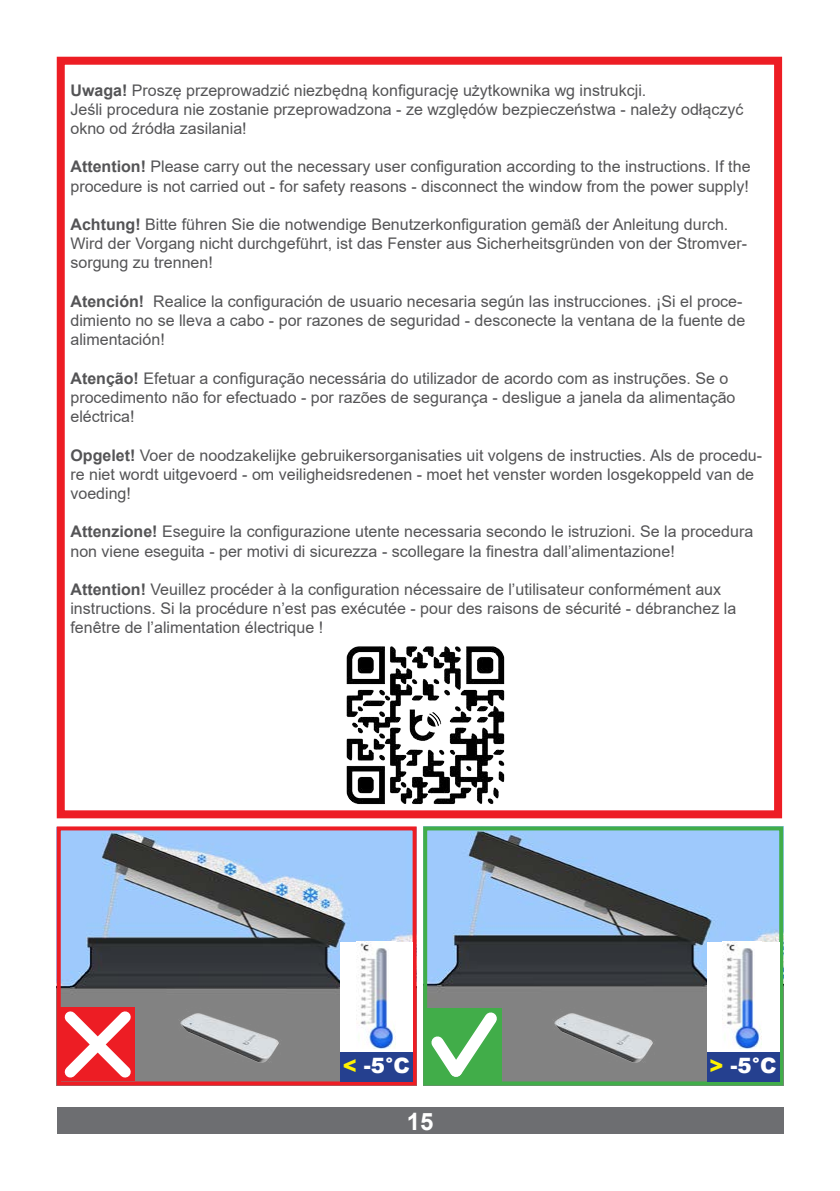
<style>
.page{position:relative;width:840px;height:1191px;background:#fff}
.page>*{position:absolute;margin:0;border:0;box-sizing:border-box;transform-origin:0 0}
.t1{font:700 24px "Arial";color:#fff}
.t2{font:900 21.2px "Arial";color:#fff}
.t3{font:16px/19.2px "Arial";color:#545456}
.s1{font-weight:700}
.s2{color:#fff200}
</style>
<div class="page">
<div style="left:57px;top:1107px;width:725px;height:27px;background:#6d6e71"></div>
<img style="left:62px;top:831px;width:349px;height:249px">
<div style="left:57px;top:826px;width:359px;height:259px;border:4px solid #ed1d24"></div>
<img style="left:178px;top:999px;width:103px;height:72px">
<img style="left:428px;top:831px;width:349px;height:249px">
<div style="left:423px;top:826px;width:359px;height:259px;border:4px solid #41ad49"></div>
<div style="left:340px;top:1049px;width:72px;height:32px;background:#25408f"></div>
<div style="left:340px;top:941px;width:72px;height:110px;background:#fff"></div>
<img style="left:356px;top:941px;width:39px;height:107px">
<div style="left:706px;top:1049px;width:72px;height:32px;background:#25408f"></div>
<div style="left:706px;top:942px;width:72px;height:109px;background:#fff"></div>
<img style="left:722px;top:942px;width:39px;height:106px">
<svg style="left:423px;top:1001px;width:84px;height:85px"></svg>
<svg style="left:56px;top:1001px;width:85px;height:85px"></svg>
<img style="left:552px;top:999px;width:103px;height:72px">
<div style="left:57px;top:57px;width:724px;height:761px;border:8px solid #ed1d24"></div>
<img style="left:333px;top:646px;width:187px;height:173px">
<p class="t3" style="left:70px;top:80px;width:674px"><span class="s1">Uwaga!</span> Proszę przeprowadzić niezbędną konfigurację użytkownika wg instrukcji.<br>Jeśli procedura nie zostanie przeprowadzona - ze względów bezpieczeństwa - należy odłączyć okno od źródła zasilania!</p>
<p class="t3" style="left:70px;top:157px;width:681px"><span class="s1">Attention!</span> Please carry out the necessary user configuration according to the instructions. If the procedure is not carried out - for safety reasons - disconnect the window from the power supply!</p>
<p class="t3" style="left:70px;top:215px;width:677px"><span class="s1">Achtung!</span> Bitte führen Sie die notwendige Benutzerkonfiguration gemäß der Anleitung durch.<br>Wird der Vorgang nicht durchgeführt, ist das Fenster aus Sicherheitsgründen von der Stromver&shy;sorgung zu trennen!</p>
<p class="t3" style="left:70px;top:291px;width:676px"><span class="s1">Atención!</span> Realice la configuración de usuario necesaria según las instrucciones. ¡Si el proce&shy;dimiento no se lleva a cabo - por razones de seguridad - desconecte la ventana de la fuente de alimentación!</p>
<p class="t3" style="left:70px;top:368px;width:666px"><span class="s1">Atenção!</span> Efetuar a configuração necessária do utilizador de acordo com as instruções. Se o procedimento não for efectuado - por razões de segurança - desligue a janela da alimentação eléctrica!</p>
<p class="t3" style="left:70px;top:445px;width:693px"><span class="s1">Opgelet!</span> Voer de noodzakelijke gebruikersorganisaties uit volgens de instructies. Als de procedu&shy;re niet wordt uitgevoerd - om veiligheidsredenen - moet het venster worden losgekoppeld van de voeding!</p>
<p class="t3" style="left:70px;top:522px;width:684px"><span class="s1">Attenzione!</span> Eseguire la configurazione utente necessaria secondo le istruzioni. Se la procedura non viene eseguita - per motivi di sicurezza - scollegare la finestra dall’alimentazione!</p>
<p class="t3" style="left:70px;top:579px;width:667px"><span class="s1">Attention!</span> Veuillez procéder à la configuration nécessaire de l’utilisateur conformément aux instructions. Si la procédure n’est pas exécutée - pour des raisons de sécurité - débranchez la fenêtre de l’alimentation électrique !</p>
<h2 class="t2" style="left:342px;top:1050px;width:69px"><span class="s2">&lt;</span> -5°C</h2>
<h2 class="t2" style="left:709px;top:1050px;width:69px"><span class="s2">&gt;</span> -5°C</h2>
<h1 class="t1" style="left:406px;top:1104px;width:28px">15</h1>
</div>
